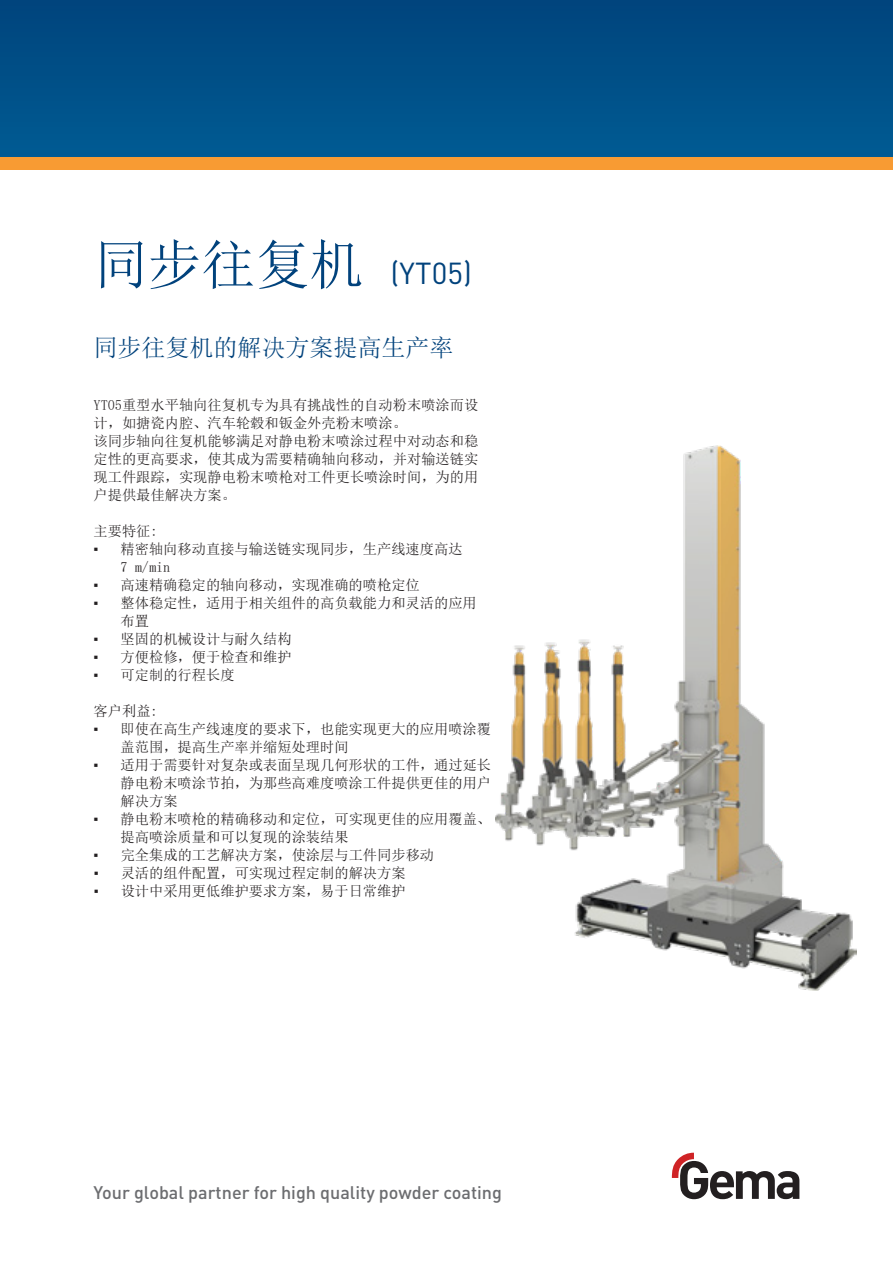
<style>
.page{position:relative;width:893px;height:1263px;background:#fff}
.page>*{position:absolute;margin:0;border:0;box-sizing:border-box;transform-origin:0 0}
.t1{font:30px "DIN Pro";color:#01427c}
.t2{font:24px "Sim Sun";color:#01427c}
.t3{font:500 18px "DIN Pro";color:#6c6d70}
.t4{font:14.25px/18px "Sim Sun";color:#231f20}
.s1{font-family:"Sim Sun";font-size:54px}
.s2{font-family:"Arial"}
</style>
<div class="page">
<div style="left:0;top:0;width:893px;height:157px;background:#004f87"></div>
<div style="left:0;top:157px;width:893px;height:13px;background:#f89b33"></div>
<svg style="left:672px;top:1153px;width:127px;height:46px"></svg>
<img style="left:495px;top:445px;width:362px;height:545px">
<h1 class="t1" style="left:94px;top:249px;width:380px"><span class="s1">同步往复机</span> (YT05)</h1>
<h2 class="t2" style="left:94px;top:335px;width:362px">同步往复机的解决方案提高生产率</h2>
<p class="t4" style="left:94px;top:395px;width:386px">YT05重型水平轴向往复机专为具有挑战性的自动粉末喷涂而设计，如搪瓷内腔、汽车轮毂和钣金外壳粉末喷涂。<br>该同步轴向往复机能够满足对静电粉末喷涂过程中对动态和稳定性的更高要求，使其成为需要精确轴向移动，并对输送链实现工件跟踪，实现静电粉末喷枪对工件更长喷涂时间，为的用户提供最佳解决方案。</p>
<p class="t4" style="left:94px;top:521px;width:66px">主要特征:</p>
<p class="t4" style="left:121px;top:539px;width:343px;text-indent:-27px"><span class="s2">▪</span> 精密轴向移动直接与输送链实现同步，生产线速度高达<br>7 m/min</p>
<p class="t4" style="left:94px;top:575px;width:328px"><span class="s2">▪</span> 高速精确稳定的轴向移动，实现准确的喷枪定位</p>
<p class="t4" style="left:121px;top:593px;width:358px;text-indent:-27px"><span class="s2">▪</span> 整体稳定性，适用于相关组件的高负载能力和灵活的应用布置</p>
<p class="t4" style="left:94px;top:629px;width:200px"><span class="s2">▪</span> 坚固的机械设计与耐久结构</p>
<p class="t4" style="left:94px;top:647px;width:200px"><span class="s2">▪</span> 方便检修，便于检查和维护</p>
<p class="t4" style="left:94px;top:665px;width:143px"><span class="s2">▪</span> 可定制的行程长度</p>
<p class="t4" style="left:94px;top:701px;width:66px">客户利益:</p>
<p class="t4" style="left:121px;top:719px;width:372px;text-indent:-27px"><span class="s2">▪</span> 即使在高生产线速度的要求下，也能实现更大的应用喷涂覆盖范围，提高生产率并缩短处理时间</p>
<p class="t4" style="left:121px;top:755px;width:372px;text-align:justify;text-indent:-27px"><span class="s2">▪</span> 适用于需要针对复杂或表面呈现几何形状的工件，通过延长静电粉末喷涂节拍，为那些高难度喷涂工件提供更佳的用户解决方案</p>
<p class="t4" style="left:121px;top:809px;width:372px;text-indent:-27px"><span class="s2">▪</span> 静电粉末喷枪的精确移动和定位，可实现更佳的应用覆盖、提高喷涂质量和可以复现的涂装结果</p>
<p class="t4" style="left:94px;top:845px;width:342px"><span class="s2">▪</span> 完全集成的工艺解决方案，使涂层与工件同步移动</p>
<p class="t4" style="left:94px;top:863px;width:314px"><span class="s2">▪</span> 灵活的组件配置，可实现过程定制的解决方案</p>
<p class="t4" style="left:94px;top:881px;width:314px"><span class="s2">▪</span> 设计中采用更低维护要求方案，易于日常维护</p>
<p class="t3" style="left:94px;top:1178px;width:410px">Your global partner for high quality powder coating</p>
</div>
